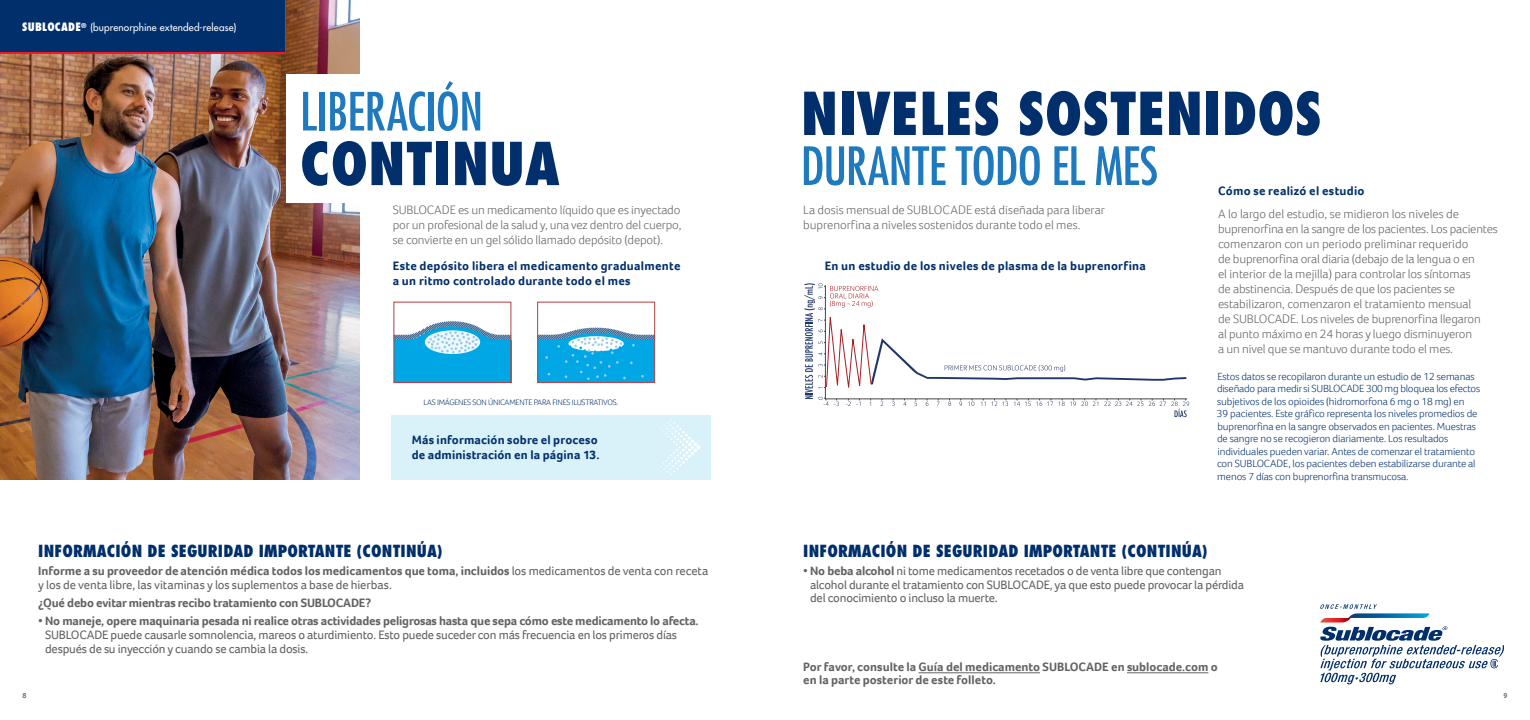
<style>
.page{position:relative;width:1530px;height:720px;background:#fff}
.page>*{position:absolute;margin:0;border:0;box-sizing:border-box;transform-origin:0 0}
.Blue_head{font:800 condensed 57.5px "Futura Std";color:#002f6c}
.Blue_head-2{font:condensed 51.25px "Futura Std";letter-spacing:-.015em;color:#1e79be}
.t1{font:800 condensed 16.25px "Futura Std";letter-spacing:.01em;color:#002f6c}
.Body{font:300 12.5px/15px "Foco";letter-spacing:-.01em;color:#626262}
.Paragraph_Style_1{font:12.5px/13.8px "Foco";letter-spacing:-.015em;color:#626262}
.H2_Space_After{font:700 12.5px/15px "Foco";letter-spacing:.02em;color:#002f6c}
.Paragraph_Style_1-2{font:700 12.5px/12.5px "Foco";color:#626262}
.Paragraph_Style_6{font:300 10.62px/12.5px "Foco";letter-spacing:-.01em;color:#002f6c}
.t2{font:500 10px "Futura Std";letter-spacing:.015em;color:#fff}
.Paragraph_Style_6-2{font:300 8.12px "Foco";letter-spacing:-.025em;color:#002f6c}
.t3{font:700 7.5px "Foco";color:#787878}
.s1{font-weight:800;font-stretch:condensed;font-size:11.25px}
.s2{font-weight:700}
</style>
<div class="page">
<img style="left:0;top:0;width:360px;height:480px">
<div style="left:286px;top:74px;width:308px;height:129px;background:#fff"></div>
<div style="left:392px;top:415px;width:319px;height:65px;background:#d9f2fa"></div>
<svg style="left:657px;top:419px;width:43px;height:56px"></svg>
<svg style="left:804px;top:283px;width:385px;height:134px"></svg>
<div style="left:394px;top:340px;width:117px;height:43px;background:#00a7e4"></div>
<svg style="left:393px;top:302px;width:116px;height:58px"></svg>
<div style="left:394px;top:302px;width:117px;height:81px;border:1px solid #ac4043"></div>
<svg style="left:539px;top:327px;width:114px;height:54px;background:#3bb3e2"></svg>
<div style="left:537px;top:302px;width:118px;height:81px;border:1px solid #ac4043"></div>
<div style="left:0;top:0;width:286px;height:53px;background:#002f6c"></div>
<hr style="left:918px;top:672px;width:122px;height:1px;background:#626262">
<hr style="left:1127px;top:672px;width:81px;height:1px;background:#626262">
<svg style="left:1320px;top:604px;width:184px;height:80px"></svg>
<p class="t2" style="left:22px;top:21px;width:216px"><span class="s1">SUBLOCADE</span><sup>®</sup> (buprenorphine extended-release)</p>
<p class="Blue_head-2" style="left:300px;top:81px;width:185px">LIBERACIÓN</p>
<p class="Blue_head" style="left:300px;top:128px;width:261px">CONTINUA</p>
<p class="Body" style="left:393px;top:202px;width:290px;text-align:justify">SUBLOCADE es un medicamento líquido que es inyectado por un profesional de la salud y, una vez dentro del cuerpo, se convierte en un gel sólido llamado depósito (depot).</p>
<p class="H2_Space_After" style="left:393px;top:258px;width:289px">Este depósito libera el medicamento gradualmente a un ritmo controlado durante todo el mes</p>
<p class="Paragraph_Style_6-2" style="left:423px;top:396px;width:196px">LAS IMÁGENES SON ÚNICAMENTE PARA FINES ILUSTRATIVOS.</p>
<p class="H2_Space_After" style="left:412px;top:432px;width:189px">Más información sobre el proceso de administración en la página 13.</p>
<p class="t1" style="left:38px;top:540px;width:406px">INFORMACIÓN DE SEGURIDAD IMPORTANTE (CONTINÚA)</p>
<p class="Paragraph_Style_1" style="left:38px;top:564px;width:672px"><span class="s2">Informe a su proveedor de atención médica todos los medicamentos que toma, incluidos</span> los medicamentos de venta con receta y los de venta libre, las vitaminas y los suplementos a base de hierbas.</p>
<p class="Paragraph_Style_1-2" style="left:38px;top:596px;width:334px">¿Qué debo evitar mientras recibo tratamiento con SUBLOCADE?</p>
<p class="Paragraph_Style_1" style="left:45px;top:614px;width:655px;text-indent:-7px">• <span class="s2">No maneje, opere maquinaria pesada ni realice otras actividades peligrosas hasta que sepa cómo este medicamento lo afecta.<br></span>SUBLOCADE puede causarle somnolencia, mareos o aturdimiento. Esto puede suceder con más frecuencia en los primeros días después de su inyección y cuando se cambia la dosis.</p>
<h2 class="Blue_head" style="left:801px;top:78px;width:523px">NIVELES SOSTENIDOS</h2>
<h2 class="Blue_head-2" style="left:801px;top:135px;width:359px">DURANTE TODO EL MES</h2>
<h2 class="H2_Space_After" style="left:1218px;top:183px;width:148px">Cómo se realizó el estudio</h2>
<p class="Body" style="left:1218px;top:206px;width:281px">A lo largo del estudio, se midieron los niveles de buprenorfina en la sangre de los pacientes. Los pacientes comenzaron con un periodo preliminar requerido<br>de buprenorfina oral diaria (debajo de la lengua o en<br>el interior de la mejilla) para controlar los síntomas<br>de abstinencia. Después de que los pacientes se estabilizaron, comenzaron el tratamiento mensual<br>de SUBLOCADE. Los niveles de buprenorfina llegaron<br>al punto máximo en 24 horas y luego disminuyeron<br>a un nivel que se mantuvo durante todo el mes.</p>
<p class="Paragraph_Style_6" style="left:1217px;top:370px;width:265px">Estos datos se recopilaron durante un estudio de 12 semanas diseñado para medir si SUBLOCADE 300 mg bloquea los efectos subjetivos de los opioides (hidromorfona 6 mg o 18 mg) en<br>39 pacientes. Este gráfico representa los niveles promedios de buprenorfina en la sangre observados en pacientes. Muestras de sangre no se recogieron diariamente. Los resultados individuales pueden variar. Antes de comenzar el tratamiento con SUBLOCADE, los pacientes deben estabilizarse durante al menos 7 días con buprenorfina transmucosa.</p>
<p class="Body" style="left:803px;top:202px;width:303px">La dosis mensual de SUBLOCADE está diseñada para liberar buprenorfina a niveles sostenidos durante todo el mes.</p>
<p class="H2_Space_After" style="left:825px;top:258px;width:323px">En un estudio de los niveles de plasma de la buprenorfina</p>
<p class="t1" style="left:803px;top:540px;width:406px">INFORMACIÓN DE SEGURIDAD IMPORTANTE (CONTINÚA)</p>
<p class="Paragraph_Style_1" style="left:810px;top:564px;width:435px;text-indent:-7px">• <span class="s2">No beba alcohol</span> ni tome medicamentos recetados o de venta libre que contengan alcohol durante el tratamiento con SUBLOCADE, ya que esto puede provocar la pérdida del conocimiento o incluso la muerte.</p>
<p class="Paragraph_Style_1-2" style="left:803px;top:661px;width:416px">Por favor, consulte la Guía del medicamento SUBLOCADE en sublocade.com o en la parte posterior de este folleto.</p>
<p class="t3" style="left:22px;top:690px;width:6px">8</p>
<p class="t3" style="left:1503px;top:690px;width:6px">9</p>
</div>
